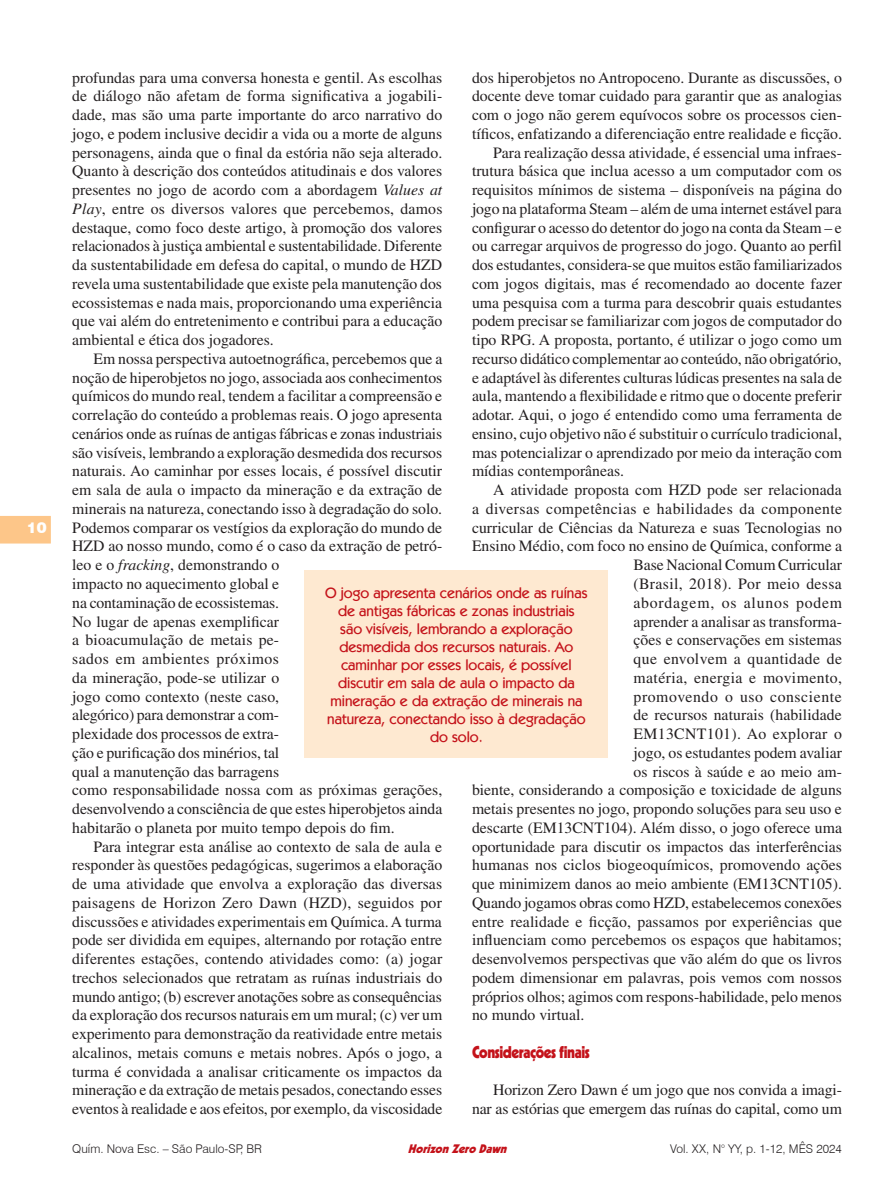
<style>
.page{position:relative;width:893px;height:1191px;background:#fff}
.page>*{position:absolute;margin:0;border:0;box-sizing:border-box;transform-origin:0 0}
.Seção{font:900 16.5px "Kabel LT Std";letter-spacing:-.03em;color:#c4121a;scale:.9 1}
.t1{font:15.75px/18.8px "Times LT Std";color:#231f20;text-align:justify}
.t2{font:15.75px "Times LT Std";letter-spacing:.025em;color:#231f20}
.t3{font:15.75px "Times LT Std";letter-spacing:.02em;color:#231f20}
.t4{font:15.75px "Times LT Std";letter-spacing:.035em;color:#231f20}
.t5{font:15.75px "Times LT Std";letter-spacing:.05em;color:#231f20}
.Olho{font:500 15px/18px "Kabel IT Cby BT";color:#c4121a;text-align:center}
.t6{font:900 15px "Swiss 721 BT";color:#fff}
.t7{font:300 12px "Swiss 721 BT";color:#231f20}
.t8{font:italic 900 12px "Kabel LT Std";color:#c4121a}
.s1{font-style:italic}
</style>
<div class="page">
<svg style="left:0;top:516px;width:51px;height:27px"></svg>
<div style="left:305px;top:570px;width:303px;height:188px;background:#fee9d1"></div>
<p class="t6" style="left:27px;top:518px;width:21px">10</p>
<p class="t1" style="left:72px;top:68px;width:372px">profundas para uma conversa honesta e gentil. As escolhas de diálogo não afetam de forma significativa a jogabili&shy;dade, mas são uma parte importante do arco narrativo do jogo, e podem inclusive decidir a vida ou a morte de alguns personagens, ainda que o final da estória não seja alterado.<br>Quanto à descrição dos conteúdos atitudinais e dos valores presentes no jogo de acordo com a abordagem <span class="s1">Values at Play</span>, entre os diversos valores que percebemos, damos destaque, como foco deste artigo, à promoção dos valores relacionados à justiça ambiental e sustentabilidade. Diferente da sustentabilidade em defesa do capital, o mundo de HZD revela uma sustentabilidade que existe pela manutenção dos ecossistemas e nada mais, proporcionando uma experiência que vai além do entretenimento e contribui para a educação ambiental e ética dos jogadores.</p>
<p class="t1" style="left:72px;top:349px;width:372px;text-align:left;text-indent:21px">Em nossa perspectiva autoetnográfica, percebemos que a noção de hiperobjetos no jogo, associada aos conhecimentos químicos do mundo real, tendem a facilitar a compreensão e correlação do conteúdo a problemas reais. O jogo apresenta cenários onde as ruínas de antigas fábricas e zonas industriais são visíveis, lembrando a exploração desmedida dos recursos naturais. Ao caminhar por esses locais, é possível discutir em sala de aula o impacto da mineração e da extração de minerais na natureza, conectando isso à degradação do solo.<br>Podemos comparar os vestígios da exploração do mundo de HZD ao nosso mundo, como é o caso da extração de petró&shy;leo e o <span class="s1">fracking</span>, demonstrando o<br>impacto no aquecimento global e<br>na contaminação de ecossistemas.<br>No lugar de apenas exemplificar<br>a bioacumulação de metais pe-<br>sados em ambientes próximos<br>da mineração, pode-se utilizar o<br>jogo como contexto (neste caso,<br>alegórico) para demonstrar a com-<br>plexidade dos processos de extra-<br>ção e purificação dos minérios, tal<br>qual a manutenção das barragens<br>como responsabilidade nossa com as próximas gerações, desenvolvendo a consciência de que estes hiperobjetos ainda habitarão o planeta por muito tempo depois do fim.</p>
<p class="t1" style="left:72px;top:837px;width:372px;text-indent:21px">Para integrar esta análise ao contexto de sala de aula e responder às questões pedagógicas, sugerimos a elaboração de uma atividade que envolva a exploração das diversas paisagens de Horizon Zero Dawn (HZD), seguidos por discussões e atividades experimentais em Química. A turma pode ser dividida em equipes, alternando por rotação entre diferentes estações, contendo atividades como: (a) jogar trechos selecionados que retratam as ruínas industriais do mundo antigo; (b) escrever anotações sobre as consequências da exploração dos recursos naturais em um mural; (c) ver um experimento para demonstração da reatividade entre metais alcalinos, metais comuns e metais nobres. Após o jogo, a turma é convidada a analisar criticamente os impactos da mineração e da extração de metais pesados, conectando esses eventos à realidade e aos efeitos, por exemplo, da viscosidade</p>
<p class="t1" style="left:472px;top:68px;width:371px">dos hiperobjetos no Antropoceno. Durante as discussões, o docente deve tomar cuidado para garantir que as analogias com o jogo não gerem equívocos sobre os processos cien&shy;tíficos, enfatizando a diferenciação entre realidade e ficção.</p>
<p class="t1" style="left:472px;top:143px;width:372px;text-indent:21px">Para realização dessa atividade, é essencial uma infraes&shy;trutura básica que inclua acesso a um computador com os requisitos mínimos de sistema – disponíveis na página do jogo na plataforma Steam – além de uma internet estável para configurar o acesso do detentor do jogo na conta da Steam – e ou carregar arquivos de progresso do jogo. Quanto ao perfil dos estudantes, considera-se que muitos estão familiarizados com jogos digitais, mas é recomendado ao docente fazer uma pesquisa com a turma para descobrir quais estudantes podem precisar se familiarizar com jogos de computador do tipo RPG. A proposta, portanto, é utilizar o jogo como um recurso didático complementar ao conteúdo, não obrigatório, e adaptável às diferentes culturas lúdicas presentes na sala de aula, mantendo a flexibilidade e ritmo que o docente preferir adotar. Aqui, o jogo é entendido como uma ferramenta de ensino, cujo objetivo não é substituir o currículo tradicional, mas potencializar o aprendizado por meio da interação com mídias contemporâneas.</p>
<p class="t1" style="left:493px;top:480px;width:350px">A atividade proposta com HZD pode ser relacionada</p>
<p class="t2" style="left:472px;top:500px;width:372px">a diversas competências e habilidades da componente</p>
<p class="t1" style="left:472px;top:518px;width:371px">curricular de Ciências da Natureza e suas Tecnologias no</p>
<p class="t1" style="left:472px;top:537px;width:371px">Ensino Médio, com foco no ensino de Química, conforme a</p>
<p class="t1" style="left:634px;top:555px;width:210px">Base Nacional Comum Curricular</p>
<p class="t3" style="left:634px;top:575px;width:210px">(Brasil, 2018). Por meio dessa</p>
<p class="t5" style="left:634px;top:593px;width:210px">abordagem, os alunos podem</p>
<p class="t1" style="left:634px;top:612px;width:210px">aprender a analisar as transforma-</p>
<p class="t1" style="left:634px;top:630px;width:210px">ções e conservações em sistemas</p>
<p class="t2" style="left:634px;top:650px;width:210px">que envolvem a quantidade de</p>
<p class="t2" style="left:634px;top:668px;width:210px">matéria, energia e movimento,</p>
<p class="t4" style="left:634px;top:687px;width:210px">promovendo o uso consciente</p>
<p class="t1" style="left:634px;top:705px;width:210px">de recursos naturais (habilidade</p>
<p class="t3" style="left:634px;top:725px;width:210px">EM13CNT101). Ao explorar o</p>
<p class="t1" style="left:634px;top:743px;width:210px">jogo, os estudantes podem avaliar</p>
<p class="t1" style="left:634px;top:762px;width:210px">os riscos à saúde e ao meio am-</p>
<p class="t1" style="left:472px;top:780px;width:371px">biente, considerando a composição e toxicidade de alguns</p>
<p class="t1" style="left:472px;top:799px;width:371px">metais presentes no jogo, propondo soluções para seu uso e</p>
<p class="t1" style="left:472px;top:818px;width:371px">descarte (EM13CNT104). Além disso, o jogo oferece uma</p>
<p class="t1" style="left:472px;top:837px;width:371px">oportunidade para discutir os impactos das interferências</p>
<p class="t1" style="left:472px;top:855px;width:371px">humanas nos ciclos biogeoquímicos, promovendo ações</p>
<p class="t1" style="left:472px;top:874px;width:371px">que minimizem danos ao meio ambiente (EM13CNT105).</p>
<p class="t1" style="left:472px;top:893px;width:371px">Quando jogamos obras como HZD, estabelecemos conexões</p>
<p class="t1" style="left:472px;top:912px;width:372px">entre realidade e ficção, passamos por experiências que</p>
<p class="t1" style="left:472px;top:930px;width:371px">influenciam como percebemos os espaços que habitamos;</p>
<p class="t1" style="left:472px;top:949px;width:371px">desenvolvemos perspectivas que vão além do que os livros</p>
<p class="t1" style="left:472px;top:968px;width:371px">podem dimensionar em palavras, pois vemos com nossos</p>
<p class="t1" style="left:472px;top:987px;width:371px">próprios olhos; agimos com respons-habilidade, pelo menos</p>
<p class="t1" style="left:472px;top:1005px;width:114px">no mundo virtual.</p>
<p class="Seção" style="left:472px;top:1041px;width:132px">Considerações finais</p>
<p class="t1" style="left:472px;top:1080px;width:371px;text-align:right">Horizon Zero Dawn é um jogo que nos convida a imagi&shy;nar as estórias que emergem das ruínas do capital, como um</p>
<p class="Olho" style="left:325px;top:583px;width:264px">O jogo apresenta cenários onde as ruínas de antigas fábricas e zonas industriais são visíveis, lembrando a exploração desmedida dos recursos naturais. Ao caminhar por esses locais, é possível discutir em sala de aula o impacto da mineração e da extração de minerais na natureza, conectando isso à degradação do solo.</p>
<p class="t7" style="left:72px;top:1141px;width:191px">Quím. Nova Esc. – São Paulo-SP, BR</p>
<p class="t7" style="left:670px;top:1141px;width:173px">Vol. XX, N° YY, p. 1-12, MÊS 2024</p>
<p class="t8" style="left:408px;top:1141px;width:104px">HorizonZeroDawn</p>
</div>
